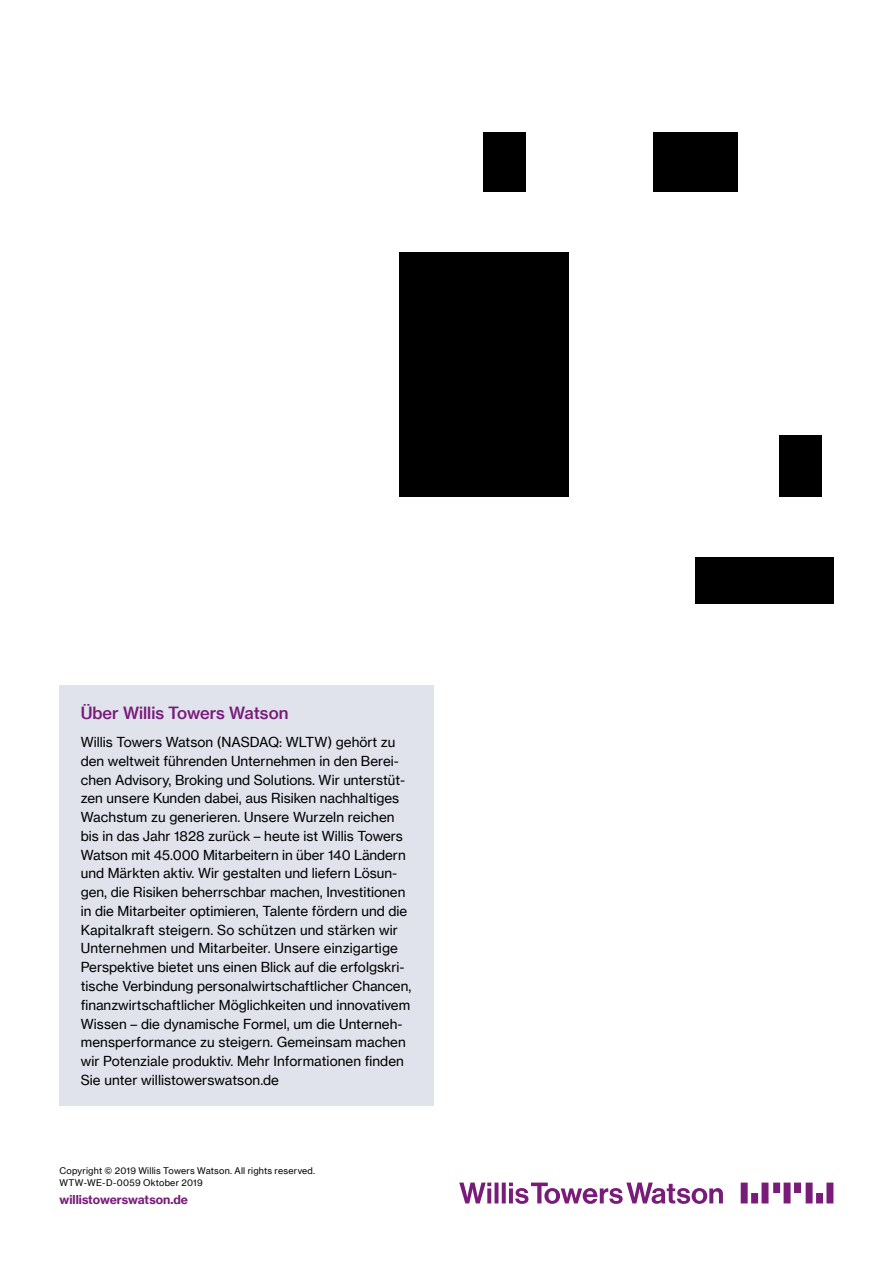
<style>
.page{position:relative;width:893px;height:1263px;background:#fff}
.page>*{position:absolute;margin:0;border:0;box-sizing:border-box;transform-origin:0 0}
.t1{font:16.5px "N Haas Grotesk TX Pro 65 Md";color:#791b79}
.t2{font:13.5px/18.8px "N Haas Grotesk TX Pro 55 Rg";color:#000}
.t3{font:12px "N Haas Grotesk TX Pro 75 Bd";color:#791b79}
.t4{font:9px/12px "N Haas Grotesk TX Pro 55 Rg";letter-spacing:.025em;color:#000}
</style>
<div class="page">
<div style="left:60px;top:685px;width:374px;height:421px;background:#e0e2ec"></div>
<div style="left:653px;top:132px;width:84px;height:59px;background:#000"></div>
<div style="left:484px;top:132px;width:42px;height:59px;background:#000"></div>
<div style="left:695px;top:558px;width:138px;height:46px;background:#000"></div>
<div style="left:780px;top:435px;width:42px;height:62px;background:#000"></div>
<div style="left:399px;top:252px;width:169px;height:245px;background:#000"></div>
<svg style="left:459px;top:1182px;width:374px;height:22px"></svg>
<p class="t1" style="left:81px;top:703px;width:209px">Über Willis Towers Watson</p>
<p class="t2" style="left:81px;top:733px;width:332px">Willis Towers Watson (NASDAQ: WLTW) gehört zu den weltweit führenden Unternehmen in den Berei&shy;chen Advisory, Broking und Solutions. Wir unterstüt&shy;zen unsere Kunden dabei, aus Risiken nachhaltiges Wachstum zu generieren. Unsere Wurzeln reichen bis in das Jahr 1828 zurück – heute ist Willis Towers Watson mit 45.000 Mitarbeitern in über 140 Ländern und Märkten aktiv. Wir gestalten und liefern Lösun&shy;gen, die Risiken beherrschbar machen, Investitionen in die Mitarbeiter optimieren, Talente fördern und die Kapitalkraft steigern. So schützen und stärken wir Unternehmen und Mitarbeiter. Unsere einzigartige Perspektive bietet uns einen Blick auf die erfolgskri&shy;tische Verbindung personalwirtschaftlicher Chancen, finanzwirtschaftlicher Möglichkeiten und innovativem Wissen – die dynamische Formel, um die Unterneh&shy;mensperformance zu steigern. Gemeinsam machen wir Potenziale produktiv. Mehr Informationen finden Sie unter willistowerswatson.de</p>
<p class="t4" style="left:60px;top:1164px;width:257px">Copyright © 2019 Willis Towers Watson. All rights reserved.<br>WTW-WE-D-0059 Oktober 2019</p>
<p class="t3" style="left:60px;top:1191px;width:130px">willistowerswatson.de</p>
</div>
